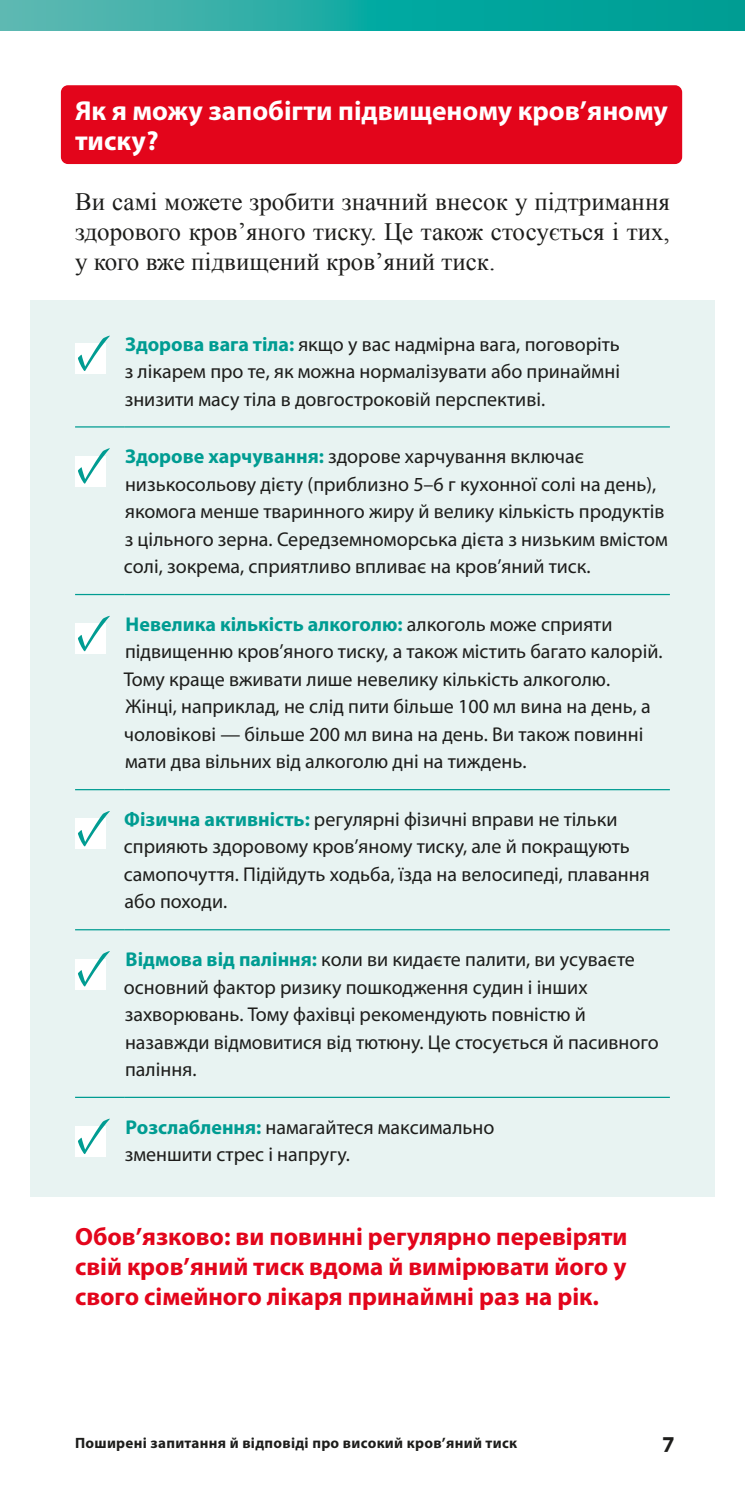
<style>
.page{position:relative;width:745px;height:1489px;background:#fff}
.page>*{position:absolute;margin:0;border:0;box-sizing:border-box;transform-origin:0 0}
.t1{font:700 27.5px/30px "Myriad Pro";color:#fff}
.t2{font:25px/30px "Times New Roman";color:#1d1d1b;text-align:justify}
.t3{font:700 25px/30px "Myriad Pro";color:#e3051b;text-align:justify}
.t4{font:700 22.5px "Freight Sans Pro";color:#1d1d1b}
.t5{font:20px/27.5px "Myriad Pro";color:#1d1d1b}
.t6{font:700 15px "Myriad Pro";letter-spacing:.02em;color:#1d1d1b}
.s1{font-weight:700;color:#009c92}
</style>
<div class="page">
<svg style="left:0;top:0;width:744px;height:30px;background:#1daaa2"></svg>
<div style="left:61px;top:85px;width:620px;height:79px;background:#e3051b;border-radius:7px"></div>
<div style="left:30px;top:300px;width:684px;height:896px;background:#e8f3f2"></div>
<hr style="left:75px;top:426px;width:50px;height:1px;background:#009c92">
<hr style="left:125px;top:426px;width:544px;height:1px;background:#009c92">
<hr style="left:75px;top:594px;width:50px;height:1px;background:#009c92">
<hr style="left:125px;top:594px;width:544px;height:1px;background:#009c92">
<hr style="left:75px;top:789px;width:50px;height:1px;background:#009c92">
<hr style="left:125px;top:789px;width:544px;height:1px;background:#009c92">
<hr style="left:75px;top:929px;width:50px;height:1px;background:#009c92">
<hr style="left:125px;top:929px;width:544px;height:1px;background:#009c92">
<hr style="left:75px;top:1096px;width:50px;height:1px;background:#009c92">
<hr style="left:125px;top:1096px;width:544px;height:1px;background:#009c92">
<div style="left:75px;top:343px;width:30px;height:30px;background:#fff"></div>
<svg style="left:78px;top:335px;width:32px;height:36px"></svg>
<div style="left:75px;top:456px;width:30px;height:30px;background:#fff"></div>
<svg style="left:78px;top:448px;width:32px;height:35px"></svg>
<div style="left:75px;top:623px;width:30px;height:31px;background:#fff"></div>
<svg style="left:78px;top:615px;width:32px;height:36px"></svg>
<div style="left:75px;top:818px;width:30px;height:31px;background:#fff"></div>
<svg style="left:78px;top:811px;width:32px;height:35px"></svg>
<div style="left:75px;top:958px;width:30px;height:31px;background:#fff"></div>
<svg style="left:78px;top:951px;width:32px;height:35px"></svg>
<div style="left:75px;top:1126px;width:30px;height:30px;background:#fff"></div>
<svg style="left:78px;top:1118px;width:32px;height:35px"></svg>
<h1 class="t1" style="left:75px;top:95px;width:594px">Як я можу запобігти підвищеному кров’яному тиску?</h1>
<p class="t2" style="left:75px;top:186px;width:596px">Ви самі можете зробити значний внесок у підтримання здорового кров’яного тиску. Це також стосується і тих, у кого вже підвищений кров’яний тиск.</p>
<p class="t5" style="left:125px;top:330px;width:496px;text-align:justify"><span class="s1">Здорова вага тіла:</span> якщо у вас надмірна вага, поговоріть з лікарем про те, як можна нормалізувати або принаймні знизити масу тіла в довгостроковій перспективі.</p>
<p class="t5" style="left:124px;top:442px;width:545px"><span class="s1">Здорове харчування:</span> здорове харчування включає низькосольову дієту (приблизно 5–6 г кухонної солі на день), якомога менше тваринного жиру й велику кількість продуктів з цільного зерна. Середземноморська дієта з низьким вмістом солі, зокрема, сприятливо впливає на кров’яний тиск.</p>
<p class="t5" style="left:124px;top:610px;width:540px"><span class="s1">Невелика кількість алкоголю:</span> алкоголь може сприяти підвищенню кров’яного тиску, а також містить багато калорій.<br>Тому краще вживати лише невелику кількість алкоголю.<br>Жінці, наприклад, не слід пити більше 100 мл вина на день, а чоловікові — більше 200 мл вина на день. Ви також повинні мати два вільних від алкоголю дні на тиждень.</p>
<p class="t5" style="left:124px;top:805px;width:527px"><span class="s1">Фізична активність:</span> регулярні фізичні вправи не тільки сприяють здоровому кров’яному тиску, але й покращують самопочуття. Підійдуть ходьба, їзда на велосипеді, плавання або походи.</p>
<p class="t5" style="left:124px;top:945px;width:536px"><span class="s1">Відмова від паління:</span> коли ви кидаєте палити, ви усуваєте основний фактор ризику пошкодження судин і інших захворювань. Тому фахівці рекомендують повністю й назавжди відмовитися від тютюну. Це стосується й пасивного паління.</p>
<p class="t5" style="left:125px;top:1112px;width:371px"><span class="s1">Розслаблення:</span> намагайтеся максимально зменшити стрес і напругу.</p>
<p class="t3" style="left:75px;top:1220px;width:553px">Обов’язково: ви повинні регулярно перевіряти свій кров’яний тиск вдома й вимірювати його у свого сімейного лікаря принаймні раз на рік.</p>
<p class="t6" style="left:75px;top:1433px;width:443px">Поширені запитання й відповіді про високий кров’яний тиск</p>
<p class="t4" style="left:662px;top:1424px;width:13px">7</p>
</div>
